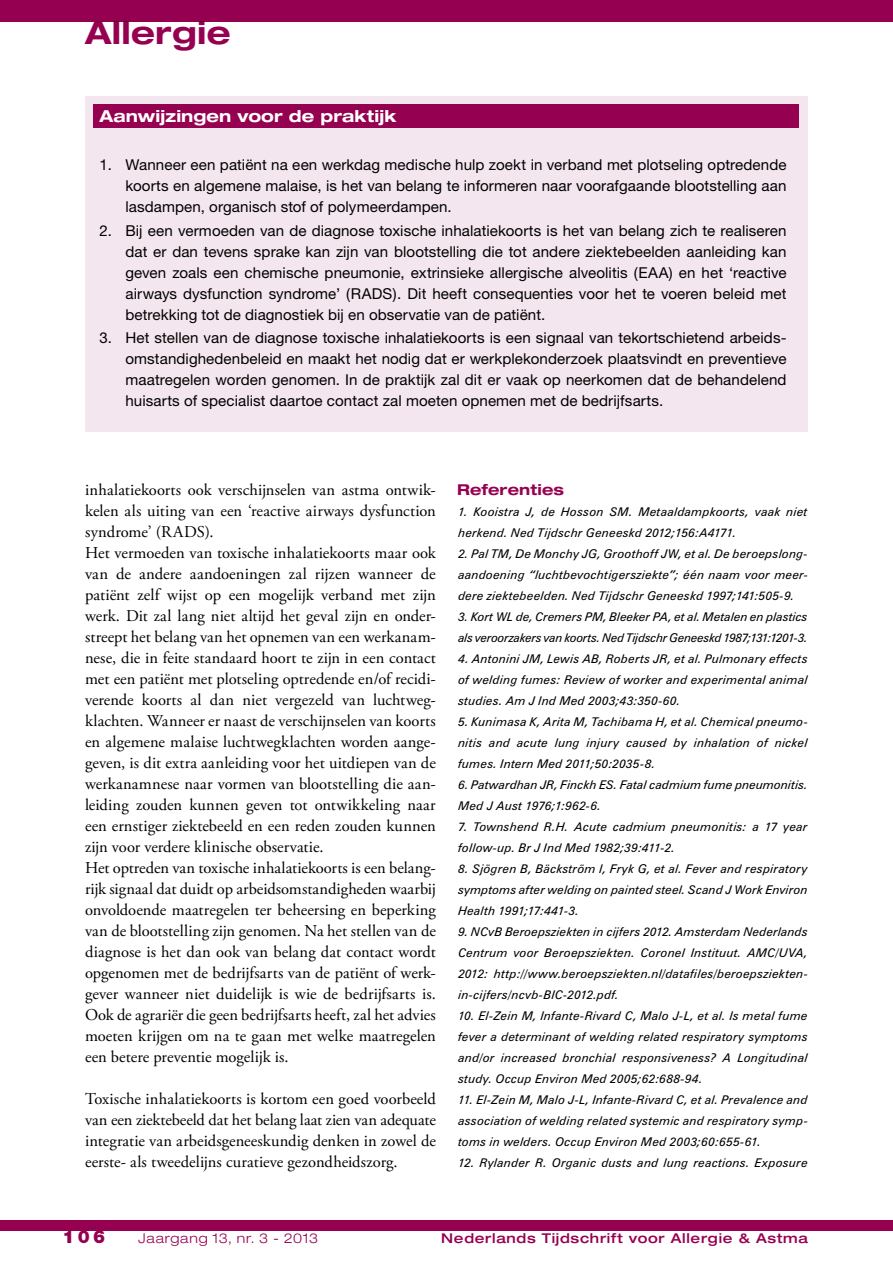
<style>
.page{position:relative;width:893px;height:1263px;background:#fff}
.page>*{position:absolute;margin:0;border:0;box-sizing:border-box;transform-origin:0 0}
.t1{font:700 expanded 31.5px "Helvetica Neue LT Std";letter-spacing:.01em;color:#960050}
.t2{font:900 18px "Helvetica Neue LT Std";color:#960050}
.t3{font:16.5px/21px "Adobe Garamond Pro";letter-spacing:.005em;color:#000}
.t4{font:700 expanded 16.5px "Helvetica Neue LT Std";letter-spacing:.005em;color:#fff}
.t5{font:15px/21px "Helvetica Neue";letter-spacing:.005em;color:#000;text-align:justify}
.t6{font:700 expanded 15px "Helvetica Neue LT Std";letter-spacing:.01em;color:#960050}
.t7{font:500 expanded 13.5px "Helvetica Neue LT Std";letter-spacing:.05em;color:#960050}
.t8{font:300 expanded 13.5px "Helvetica Neue LT Std";letter-spacing:.06em;color:#960050}
.t9{font:italic 12px/21px "Zurich BT";letter-spacing:.01em;color:#000;text-align:justify}
.t10{font:italic 12px/21px "Zurich BT";letter-spacing:-.015em;color:#000}
</style>
<div class="page">
<div style="left:0;top:1220px;width:893px;height:11px;background:#960050"></div>
<div style="left:0;top:0;width:893px;height:21px;background:#960050"></div>
<div style="left:85px;top:96px;width:723px;height:336px;background:#f4e6ee"></div>
<div style="left:94px;top:105px;width:705px;height:23px;background:#960050"></div>
<h1 class="t1" style="left:85px;top:13px;width:147px">Allergie</h1>
<p class="t4" style="left:100px;top:106px;width:298px">Aanwijzingen voor de praktijk</p>
<p class="t5" style="left:125px;top:154px;width:663px;text-indent:-26px">1. Wanneer een patiënt na een werkdag medische hulp zoekt in verband met plotseling optredende koorts en algemene malaise, is het van belang te informeren naar voorafgaande blootstelling aan lasdampen, organisch stof of polymeerdampen.</p>
<p class="t5" style="left:125px;top:220px;width:663px;text-indent:-26px">2. Bij een vermoeden van de diagnose toxische inhalatiekoorts is het van belang zich te realiseren dat er dan tevens sprake kan zijn van blootstelling die tot andere ziektebeelden aanleiding kan geven zoals een chemische pneumonie, extrinsieke allergische alveolitis (EAA) en het ‘reactive airways dysfunction syndrome’ (RADS). Dit heeft consequenties voor het te voeren beleid met betrekking tot de diagnostiek bij en observatie van de patiënt.</p>
<p class="t5" style="left:125px;top:327px;width:663px;text-indent:-26px">3. Het stellen van de diagnose toxische inhalatiekoorts is een signaal van tekortschietend arbeids&shy;omstandighedenbeleid en maakt het nodig dat er werkplekonderzoek plaatsvindt en preventieve maatregelen worden genomen. In de praktijk zal dit er vaak op neerkomen dat de behandelend huisarts of specialist daartoe contact zal moeten opnemen met de bedrijfsarts.</p>
<p class="t3" style="left:85px;top:480px;width:352px">inhalatiekoorts ook verschijnselen van astma ontwik&shy;kelen als uiting van een ‘reactive airways dysfunction syndrome’ (RADS).<br>Het vermoeden van toxische inhalatiekoorts maar ook van de andere aandoeningen zal rijzen wanneer de patiënt zelf wijst op een mogelijk verband met zijn werk. Dit zal lang niet altijd het geval zijn en onder&shy;streept het belang van het opnemen van een werkanam&shy;nese, die in feite standaard hoort te zijn in een contact met een patiënt met plotseling optredende en/of recidi&shy;verende koorts al dan niet vergezeld van luchtweg&shy;klachten. Wanneer er naast de verschijnselen van koorts en algemene malaise luchtwegklachten worden aange&shy;geven, is dit extra aanleiding voor het uitdiepen van de werkanamnese naar vormen van blootstelling die aan&shy;leiding zouden kunnen geven tot ontwikkeling naar een ernstiger ziektebeeld en een reden zouden kunnen zijn voor verdere klinische observatie.<br>Het optreden van toxische inhalatiekoorts is een belang&shy;rijk signaal dat duidt op arbeidsomstandigheden waarbij onvoldoende maatregelen ter beheersing en beperking van de blootstelling zijn genomen. Na het stellen van de diagnose is het dan ook van belang dat contact wordt opgenomen met de bedrijfsarts van de patiënt of werk&shy;gever wanneer niet duidelijk is wie de bedrijfsarts is.<br>Ook de agrariër die geen bedrijfsarts heeft, zal het advies moeten krijgen om na te gaan met welke maatregelen een betere preventie mogelijk is.</p>
<p class="t3" style="left:85px;top:1089px;width:352px;text-align:justify">Toxische inhalatiekoorts is kortom een goed voorbeeld van een ziektebeeld dat het belang laat zien van adequate integratie van arbeidsgeneeskundig denken in zowel de eerste- als tweedelijns curatieve gezondheidszorg.</p>
<p class="t6" style="left:457px;top:480px;width:108px">Referenties</p>
<p class="t9" style="left:458px;top:501px;width:351px">1. Kooistra J, de Hosson SM. Metaaldampkoorts, vaak niet herkend. Ned Tijdschr Geneeskd 2012;156:A4171.</p>
<p class="t9" style="left:458px;top:543px;width:351px">2. Pal TM, De Monchy JG, Groothoff JW, et al. De beroepslong&shy;aandoening “luchtbevochtigersziekte”; één naam voor meer&shy;dere ziektebeelden. Ned Tijdschr Geneeskd 1997;141:505-9.</p>
<p class="t10" style="left:458px;top:606px;width:351px">3. Kort WL de, Cremers PM, Bleeker PA, et al. Metalen en plastics als veroorzakers van koorts. Ned Tijdschr Geneeskd 1987;131:1201-3.</p>
<p class="t9" style="left:458px;top:648px;width:351px">4. Antonini JM, Lewis AB, Roberts JR, et al. Pulmonary effects of welding fumes: Review of worker and experimental animal studies. Am J Ind Med 2003;43:350-60.</p>
<p class="t9" style="left:458px;top:711px;width:351px">5. Kunimasa K, Arita M, Tachibama H, et al. Chemical pneumo&shy;nitis and acute lung injury caused by inhalation of nickel fumes. Intern Med 2011;50:2035-8.</p>
<p class="t9" style="left:458px;top:774px;width:351px">6. Patwardhan JR, Finckh ES. Fatal cadmium fume pneumonitis.<br>Med J Aust 1976;1:962-6.</p>
<p class="t9" style="left:458px;top:816px;width:351px">7. Townshend R.H. Acute cadmium pneumonitis: a 17 year follow-up. Br J Ind Med 1982;39:411-2.</p>
<p class="t9" style="left:458px;top:858px;width:351px">8. Sjögren B, Bäckström I, Fryk G, et al. Fever and respiratory symptoms after welding on painted steel. Scand J Work Environ Health 1991;17:441-3.</p>
<p class="t9" style="left:458px;top:921px;width:351px">9. NCvB Beroepsziekten in cijfers 2012. Amsterdam Nederlands Centrum voor Beroepsziekten. Coronel Instituut. AMC/UVA, 2012: http://www.beroepsziekten.nl/datafiles/beroepsziekten&shy;in-cijfers/ncvb-BIC-2012.pdf.</p>
<p class="t9" style="left:458px;top:1005px;width:351px">10. El-Zein M, Infante-Rivard C, Malo J-L, et al. Is metal fume fever a determinant of welding related respiratory symptoms and/or increased bronchial responsiveness? A Longitudinal study. Occup Environ Med 2005;62:688-94.</p>
<p class="t9" style="left:458px;top:1089px;width:351px">11. El-Zein M, Malo J-L, Infante-Rivard C, et al. Prevalence and association of welding related systemic and respiratory symp&shy;toms in welders. Occup Environ Med 2003;60:655-61.</p>
<p class="t9" style="left:458px;top:1152px;width:351px">12. Rylander R. Organic dusts and lung reactions. Exposure</p>
<p class="t2" style="left:63px;top:1226px;width:44px">106</p>
<p class="t8" style="left:138px;top:1230px;width:181px">Jaargang 13, nr. 3 - 2013</p>
<p class="t7" style="left:441px;top:1230px;width:368px">Nederlands Tijdschrift voor Allergie &amp; Astma</p>
</div>
